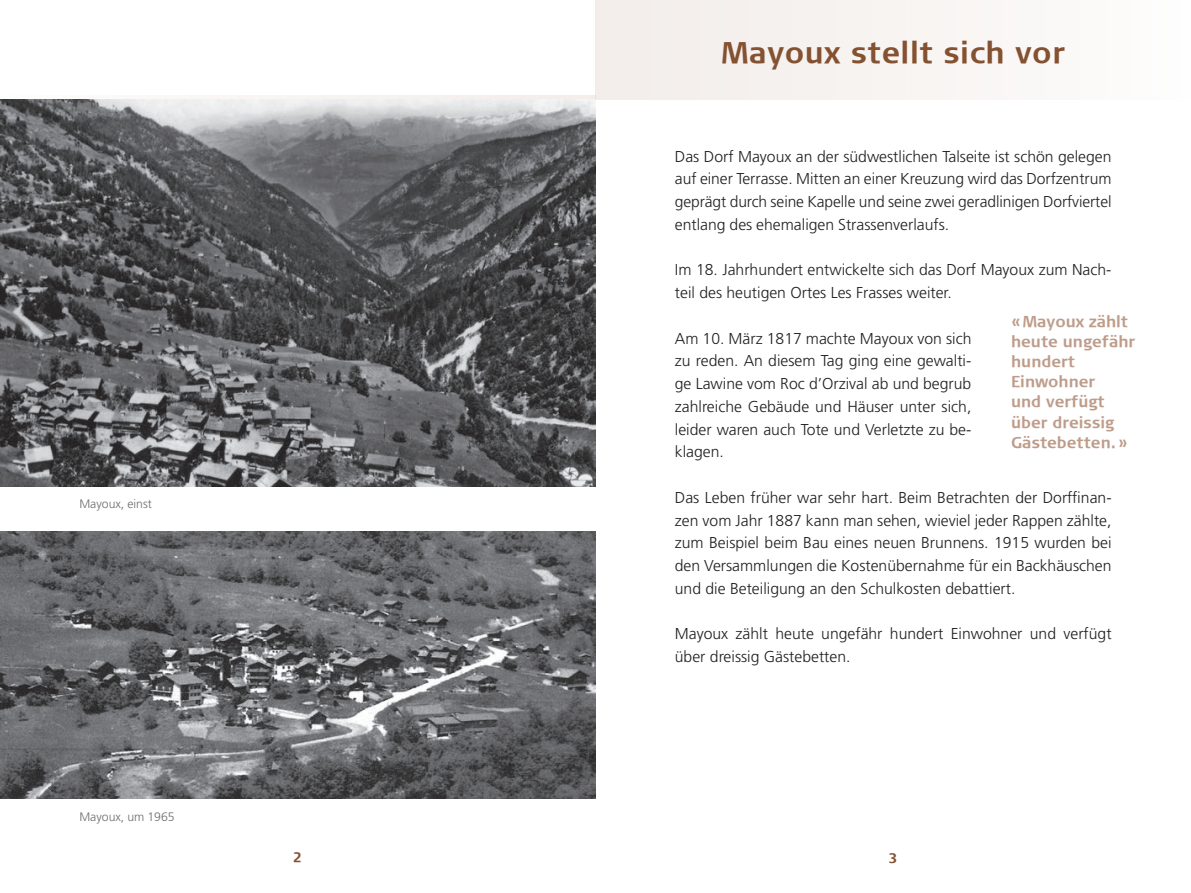
<style>
.page{position:relative;width:1191px;height:893px;background:#fff}
.page>*{position:absolute;margin:0;border:0;box-sizing:border-box;transform-origin:0 0}
.t1{font:700 29.75px "Signa Column";letter-spacing:.02em;color:#845131}
.t2{font:300 15.75px/22.8px "Frutiger LT Std";color:#231f20;text-align:justify}
.t3{font:700 15.75px/20.1px "Signa Column";color:#be9c8a}
.t4{font:700 14px "Signa Column";color:#845131}
.t5{font:300 12.25px "Frutiger LT Std";color:#6c6d70}
</style>
<div class="page">
<div style="left:595px;top:0;width:596px;height:99px;background:#f7f4f2"></div>
<img style="left:0;top:531px;width:595px;height:268px">
<hr style="left:0;top:96px;width:595px;height:3px;background:#f7f4f2">
<img style="left:0;top:99px;width:595px;height:387px">
<p class="t5" style="left:79px;top:497px;width:74px">Mayoux, einst</p>
<p class="t5" style="left:79px;top:810px;width:97px">Mayoux, um 1965</p>
<h1 class="t1" style="left:721px;top:36px;width:345px">Mayoux stellt sich vor</h1>
<p class="t2" style="left:675px;top:145px;width:438px">Das Dorf Mayoux an der südwestlichen Talseite ist schön gelegen auf einer Terrasse. Mitten an einer Kreuzung wird das Dorfzentrum geprägt durch seine Kapelle und seine zwei geradlinigen Dorfviertel entlang des ehemaligen Strassenverlaufs.</p>
<p class="t2" style="left:675px;top:259px;width:438px">Im 18. Jahrhundert entwickelte sich das Dorf Mayoux zum Nach&shy;teil des heutigen Ortes Les Frasses weiter.</p>
<p class="t2" style="left:675px;top:327px;width:298px">Am 10. März 1817 machte Mayoux von sich zu reden. An diesem Tag ging eine gewalti&shy;ge Lawine vom Roc d’Orzival ab und begrub zahlreiche Gebäude und Häuser unter sich, leider waren auch Tote und Verletzte zu be&shy;klagen.</p>
<p class="t2" style="left:675px;top:486px;width:438px">Das Leben früher war sehr hart. Beim Betrachten der Dorffinan&shy;zen vom Jahr 1887 kann man sehen, wieviel jeder Rappen zählte, zum Beispiel beim Bau eines neuen Brunnens. 1915 wurden bei den Versammlungen die Kostenübernahme für ein Backhäuschen und die Beteiligung an den Schulkosten debattiert.</p>
<p class="t2" style="left:675px;top:623px;width:438px">Mayoux zählt heute ungefähr hundert Einwohner und verfügt über dreissig Gästebetten.</p>
<p class="t3" style="left:1011px;top:311px;width:126px">«Mayoux zählt heute ungefähr hundert<br>Einwohner<br>und verfügt über dreissig<br>Gästebetten.»</p>
<p class="t4" style="left:293px;top:849px;width:10px">2</p>
<p class="t4" style="left:888px;top:850px;width:10px">3</p>
</div>
